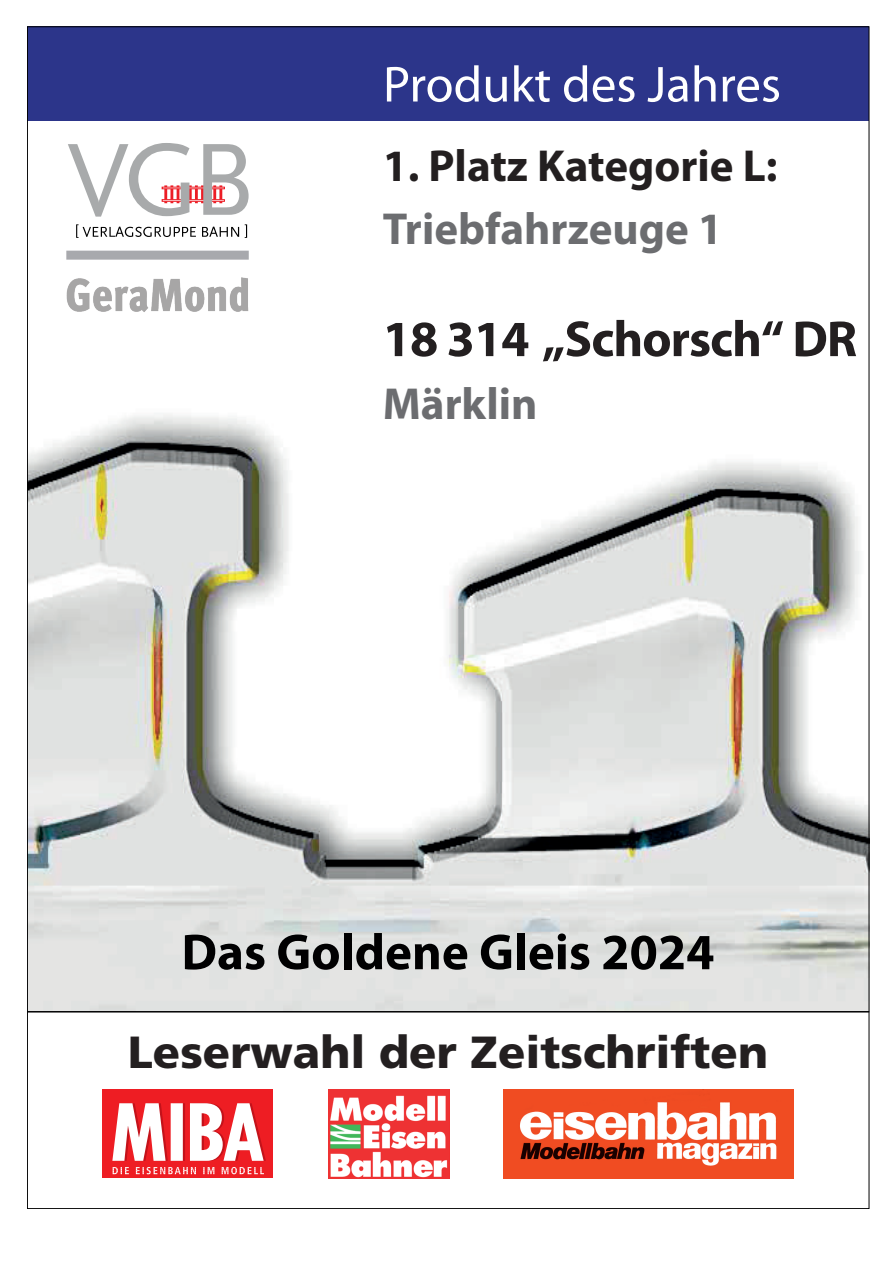
<style>
.page{position:relative;width:893px;height:1263px;background:#fff}
.page>*{position:absolute;margin:0;border:0;box-sizing:border-box;transform-origin:0 0}
.t1{font:700 51px "Myriad Pro";color:#000001}
.t2{font:700 51px "Myriad Pro";letter-spacing:-.02em;color:#231f20}
.t3{font:51px "Myriad Pro";color:#fff}
.t4{font:900 45px "Frutiger LT Std";color:#231f20}
.t5{font:700 45px "Myriad Pro";color:#6c6d70}
.t6{font:700 45px "Myriad Pro";color:#231f20}
</style>
<div class="page">
<div style="left:27px;top:27px;width:842px;height:94px;background:#2c358a"></div>
<img style="left:29px;top:413px;width:838px;height:598px">
<hr style="left:27px;top:1011px;width:842px;height:1px;background:#000001">
<hr style="left:189px;top:185px;width:3px;height:18px;background:#ec1d25">
<hr style="left:195px;top:185px;width:3px;height:18px;background:#ec1d25">
<hr style="left:201px;top:185px;width:3px;height:18px;background:#ec1d25">
<div style="left:162px;top:187px;width:63px;height:2px;border:1px solid #ec1d25"></div>
<div style="left:162px;top:199px;width:63px;height:3px;border:1px solid #ec1d25"></div>
<svg style="left:76px;top:224px;width:120px;height:14px"></svg>
<svg style="left:202px;top:227px;width:37px;height:10px"></svg>
<svg style="left:245px;top:224px;width:2px;height:14px"></svg>
<svg style="left:68px;top:143px;width:121px;height:74px"></svg>
<svg style="left:203px;top:144px;width:46px;height:71px"></svg>
<div style="left:103px;top:1089px;width:170px;height:89px;background:#ee1d23"></div>
<svg style="left:113px;top:1167px;width:151px;height:7px"></svg>
<svg style="left:112px;top:1103px;width:154px;height:58px"></svg>
<img style="left:329px;top:1089px;width:120px;height:90px">
<img style="left:504px;top:1089px;width:289px;height:90px">
<img style="left:66px;top:277px;width:183px;height:35px">
<div style="left:66px;top:251px;width:183px;height:9px;background:#a8a9ad"></div>
<p class="t3" style="left:383px;top:53px;width:400px">Produkt des Jahres</p>
<p class="t6" style="left:383px;top:137px;width:396px">1. Platz Kategorie L:</p>
<p class="t5" style="left:383px;top:200px;width:342px">Triebfahrzeuge 1</p>
<p class="t2" style="left:383px;top:306px;width:476px">18 314 „Schorsch“ DR</p>
<p class="t5" style="left:383px;top:375px;width:156px">Märklin</p>
<p class="t1" style="left:182px;top:919px;width:534px">Das Goldene Gleis 2024</p>
<p class="t4" style="left:128px;top:1025px;width:642px">Leserwahl der Zeitschriften</p>
</div>
